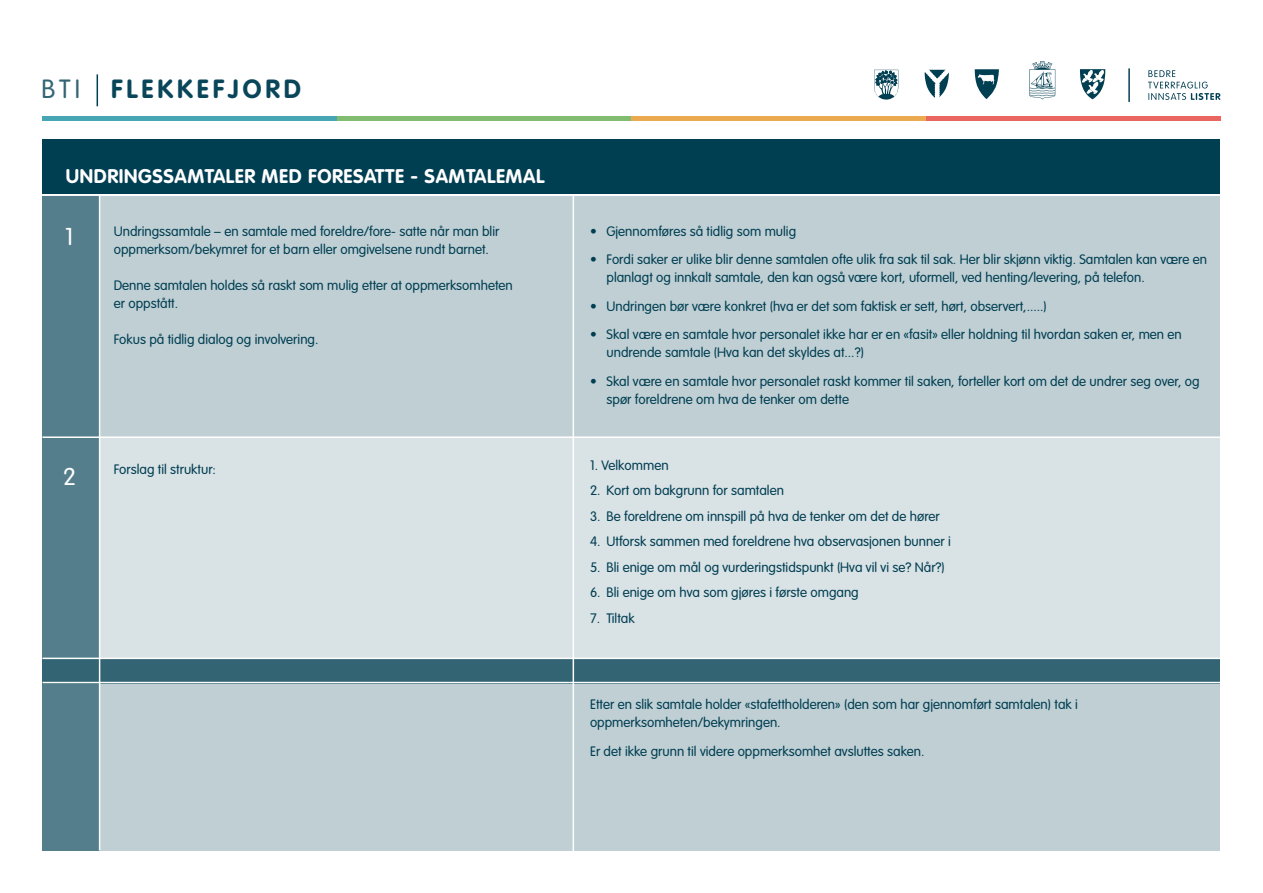
<style>
.page{position:relative;width:1263px;height:893px;background:#fff}
.page>*{position:absolute;margin:0;border:0;box-sizing:border-box;transform-origin:0 0}
.t1{font:700 25.95px "VAG Rounded";letter-spacing:.15em;color:#0a4659}
.t2{font:300 24px "VAG Rounded";color:#fff}
.t3{font:700 19.5px "VAG Rounded";letter-spacing:.03em;color:#fff}
.t4{font:300 13.5px/18px "VAG Rounded";color:#003e52}
.s1{font-weight:300;color:#336474}
</style>
<div class="page">
<div style="left:43px;top:194px;width:1177px;height:244px;background:#bfcfd4"></div>
<div style="left:43px;top:438px;width:1177px;height:244px;background:#d9e2e5"></div>
<div style="left:43px;top:682px;width:1177px;height:168px;background:#bfcfd4"></div>
<div style="left:43px;top:194px;width:57px;height:656px;background:#547e8b"></div>
<svg style="left:924px;top:70px;width:25px;height:28px"></svg>
<svg style="left:874px;top:70px;width:24px;height:30px"></svg>
<svg style="left:1029px;top:61px;width:26px;height:39px"></svg>
<hr style="left:1128px;top:68px;width:2px;height:34px;background:#003e52">
<svg style="left:1148px;top:70px;width:72px;height:30px"></svg>
<svg style="left:1080px;top:69px;width:25px;height:30px"></svg>
<svg style="left:975px;top:69px;width:24px;height:30px"></svg>
<hr style="left:43px;top:116px;width:294px;height:4px;background:#46a6b4">
<hr style="left:337px;top:116px;width:294px;height:4px;background:#82bc71">
<hr style="left:631px;top:116px;width:294px;height:4px;background:#ebaa50">
<hr style="left:926px;top:116px;width:294px;height:4px;background:#ea6660">
<hr style="left:97px;top:74px;width:1px;height:32px;background:#003e52">
<div style="left:43px;top:139px;width:1177px;height:55px;background:#003e52"></div>
<div style="left:43px;top:659px;width:1177px;height:24px;background:#336474"></div>
<hr style="left:573px;top:194px;width:1px;height:666px;background:#fff">
<hr style="left:99px;top:194px;width:1px;height:656px;background:#fff">
<hr style="left:43px;top:658px;width:1177px;height:1px;background:#fff">
<hr style="left:43px;top:436px;width:1177px;height:2px;background:#fff">
<hr style="left:43px;top:682px;width:1177px;height:1px;background:#fff">
<hr style="left:34px;top:194px;width:1186px;height:2px;background:#fff">
<p class="t1" style="left:41px;top:74px;width:261px"><span class="s1">BTI</span> FLEKKEFJORD</p>
<p class="t3" style="left:66px;top:165px;width:480px">UNDRINGSSAMTALER MED FORESATTE - SAMTALEMAL</p>
<p class="t2" style="left:65px;top:222px;width:10px">1</p>
<p class="t4" style="left:114px;top:222px;width:387px">Undringssamtale – en samtale med foreldre/fore- satte når man blir oppmerksom/bekymret for et barn eller omgivelsene rundt barnet.</p>
<p class="t4" style="left:114px;top:276px;width:401px">Denne samtalen holdes så raskt som mulig etter at oppmerksomheten er oppstått.</p>
<p class="t4" style="left:114px;top:330px;width:206px">Fokus på tidlig dialog og involvering.</p>
<p class="t2" style="left:63px;top:462px;width:14px">2</p>
<p class="t4" style="left:114px;top:460px;width:104px">Forslag til struktur:</p>
<p class="t4" style="left:590px;top:222px;width:208px">• Gjennomføres så tidlig som mulig</p>
<p class="t4" style="left:606px;top:251px;width:602px;text-indent:-16px">• Fordi saker er ulike blir denne samtalen ofte ulik fra sak til sak. Her blir skjønn viktig. Samtalen kan være en planlagt og innkalt samtale, den kan også være kort, uformell, ved henting/levering, på telefon.</p>
<p class="t4" style="left:590px;top:297px;width:458px">• Undringen bør være konkret (hva er det som faktisk er sett, hørt, observert,.....)</p>
<p class="t4" style="left:606px;top:326px;width:577px;text-indent:-16px">• Skal være en samtale hvor personalet ikke har er en «fasit» eller holdning til hvordan saken er, men en undrende samtale (Hva kan det skyldes at...?)</p>
<p class="t4" style="left:606px;top:372px;width:594px;text-indent:-16px">• Skal være en samtale hvor personalet raskt kommer til saken, forteller kort om det de undrer seg over, og spør foreldrene om hva de tenker om dette</p>
<p class="t4" style="left:590px;top:456px;width:80px">1. Velkommen</p>
<p class="t4" style="left:590px;top:482px;width:195px">2. Kort om bakgrunn for samtalen</p>
<p class="t4" style="left:590px;top:507px;width:351px">3. Be foreldrene om innspill på hva de tenker om det de hører</p>
<p class="t4" style="left:590px;top:533px;width:362px">4. Utforsk sammen med foreldrene hva observasjonen bunner i</p>
<p class="t4" style="left:590px;top:558px;width:356px">5. Bli enige om mål og vurderingstidspunkt (Hva vil vi se? Når?)</p>
<p class="t4" style="left:590px;top:584px;width:270px">6. Bli enige om hva som gjøres i første omgang</p>
<p class="t4" style="left:590px;top:609px;width:46px">7. Tiltak</p>
<p class="t4" style="left:590px;top:696px;width:489px">Etter en slik samtale holder «stafettholderen» (den som har gjennomført samtalen) tak i oppmerksomheten/bekymringen.</p>
<p class="t4" style="left:590px;top:742px;width:336px">Er det ikke grunn til videre oppmerksomhet avsluttes saken.</p>
</div>
